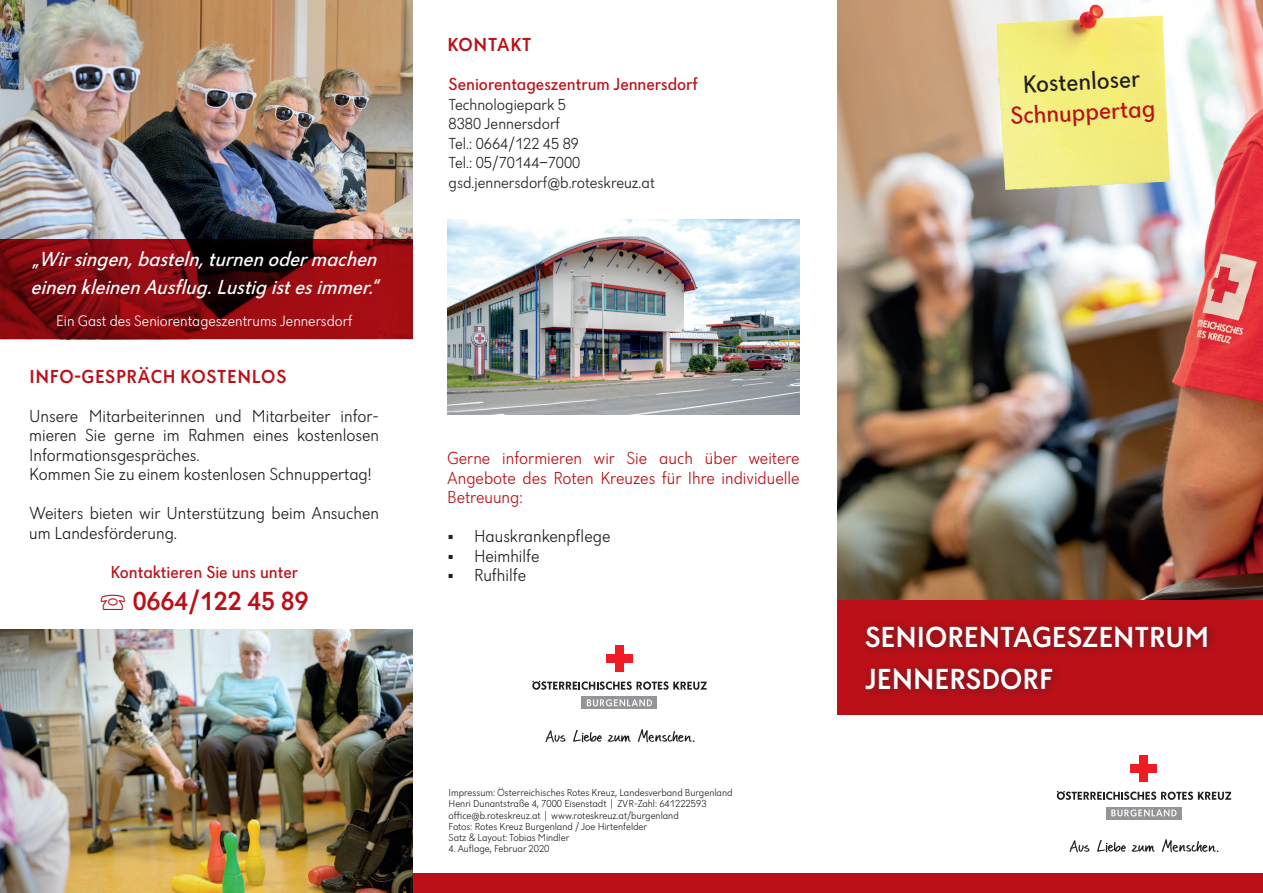
<style>
.page{position:relative;width:1263px;height:893px;background:#fff}
.page>*{position:absolute;margin:0;border:0;box-sizing:border-box;transform-origin:0 0}
.t1{font:500 30px/42px "Dunant";color:#fff}
.t2{font:500 27px "Dunant";color:#bb1018}
.t3{font:25.5px "Dunant";color:#bb1018}
.t4{font:25.5px "Dunant";color:#231f20}
.t5{font:italic 21px/28.5px "Dunant";color:#fff}
.t6{font:500 19.5px "Dunant";letter-spacing:.035em;color:#bb1018}
.t7{font:300 18px/19.5px "Dunant";color:#231f20}
.t8{font:300 18px/19.5px "Dunant";color:#bb1018;text-align:justify}
.t9{font:18px "Dunant";color:#bb1018}
.t10{font:300 16.5px/19.5px "Dunant";color:#231f20}
.t11{font:300 15.75px "Dunant";color:#fff}
.t12{font:300 10.5px/11.2px "Dunant";color:#231f20}
.s1{font-family:"Dunant Signs";font-weight:400}
</style>
<div class="page">
<div style="left:383px;top:873px;width:880px;height:20px;background:#bb1018"></div>
<img style="left:1069px;top:839px;width:150px;height:14px">
<div style="left:1106px;top:807px;width:75px;height:12px;background:#939598"></div>
<svg style="left:1111px;top:809px;width:65px;height:7px"></svg>
<div style="left:1139px;top:755px;width:9px;height:27px;background:#ee1d23"></div>
<div style="left:1130px;top:764px;width:27px;height:9px;background:#ee1d23"></div>
<svg style="left:1057px;top:791px;width:174px;height:9px"></svg>
<img style="left:838px;top:0;width:425px;height:600px">
<img style="left:0;top:0;width:413px;height:239px">
<img style="left:447px;top:220px;width:353px;height:194px">
<div style="left:838px;top:600px;width:425px;height:114px;background:#bb1018"></div>
<div style="left:859px;top:619px;width:359px;height:81px;background:#231f20;opacity:.5"></div>
<img style="left:545px;top:729px;width:150px;height:14px">
<div style="left:582px;top:697px;width:75px;height:12px;background:#939598"></div>
<svg style="left:587px;top:699px;width:65px;height:7px"></svg>
<div style="left:615px;top:645px;width:9px;height:27px;background:#ee1d23"></div>
<div style="left:606px;top:654px;width:27px;height:9px;background:#ee1d23"></div>
<svg style="left:532px;top:681px;width:174px;height:9px"></svg>
<svg style="left:0;top:239px;width:413px;height:100px;background:#7b090f"></svg>
<img style="left:986px;top:0;width:193px;height:197px">
<img style="left:0;top:630px;width:413px;height:263px">
<h3 class="t5" style="left:31px;top:245px;width:355px">„Wirsingen,basteln,turnenodermachen einenkleinenAusflug.Lustigistesimmer.“</h3>
<h3 class="t11" style="left:56px;top:312px;width:298px">Ein Gast des Seniorentageszentrums Jennersdorf</h3>
<h3 class="t6" style="left:29px;top:365px;width:258px">INFO-GESPRÄCH KOSTENLOS</h3>
<h3 class="t7" style="left:29px;top:406px;width:351px">Unsere Mitarbeiterinnen und Mitarbeiter infor&shy;mieren Sie gerne im Rahmen eines kostenlosen Informationsgespräches.<br>Kommen Sie zu einem kostenlosen Schnuppertag!</h3>
<h3 class="t7" style="left:29px;top:504px;width:351px">Weiters bieten wir Unterstützung beim Ansuchen um Landesförderung.</h3>
<h3 class="t9" style="left:110px;top:562px;width:189px">Kontaktieren Sie uns unter</h3>
<h2 class="t2" style="left:100px;top:586px;width:211px"><span class="s1">u</span> 0664/122 45 89</h2>
<h3 class="t6" style="left:447px;top:34px;width:85px">KONTAKT</h3>
<h3 class="t9" style="left:449px;top:74px;width:251px">Seniorentageszentrum Jennersdorf</h3>
<h3 class="t10" style="left:449px;top:94px;width:208px">Technologiepark 5<br>8380 Jennersdorf<br>Tel.: 0664/122 45 89<br>Tel.: 05/70144-7000 gsd.jennersdorf@b.roteskreuz.at</h3>
<h3 class="t4" style="left:1022px;top:70px;width:119px;rotate:-3deg">Kostenloser</h3>
<h3 class="t3" style="left:1009px;top:102px;width:147px;rotate:-3deg">Schnuppertag</h3>
<h3 class="t8" style="left:447px;top:449px;width:354px">Gerne informieren wir Sie auch über weitere Angebote des Roten Kreuzes für Ihre individuelle Betreuung:</h3>
<h3 class="t7" style="left:447px;top:527px;width:165px">• Hauskrankenpflege</h3>
<h3 class="t7" style="left:447px;top:546px;width:94px">• Heimhilfe</h3>
<h3 class="t7" style="left:447px;top:566px;width:80px">• Rufhilfe</h3>
<p class="t12" style="left:449px;top:787px;width:285px">Impressum: Österreichisches Rotes Kreuz, Landesverband Burgenland Henri Dunantstraße 4, 7000 Eisenstadt | ZVR-Zahl: 641222593 office@b.roteskreuz.at | www.roteskreuz.at/burgenland<br>Fotos: Rotes Kreuz Burgenland / Joe Hirtenfelder<br>Satz &amp; Layout: Tobias Mindler</p>
<p class="t12" style="left:449px;top:843px;width:102px">4. Auflage, Februar 2020</p>
<h1 class="t1" style="left:865px;top:615px;width:345px">SENIORENTAGESZENTRUM<br>JENNERSDORF</h1>
</div>
